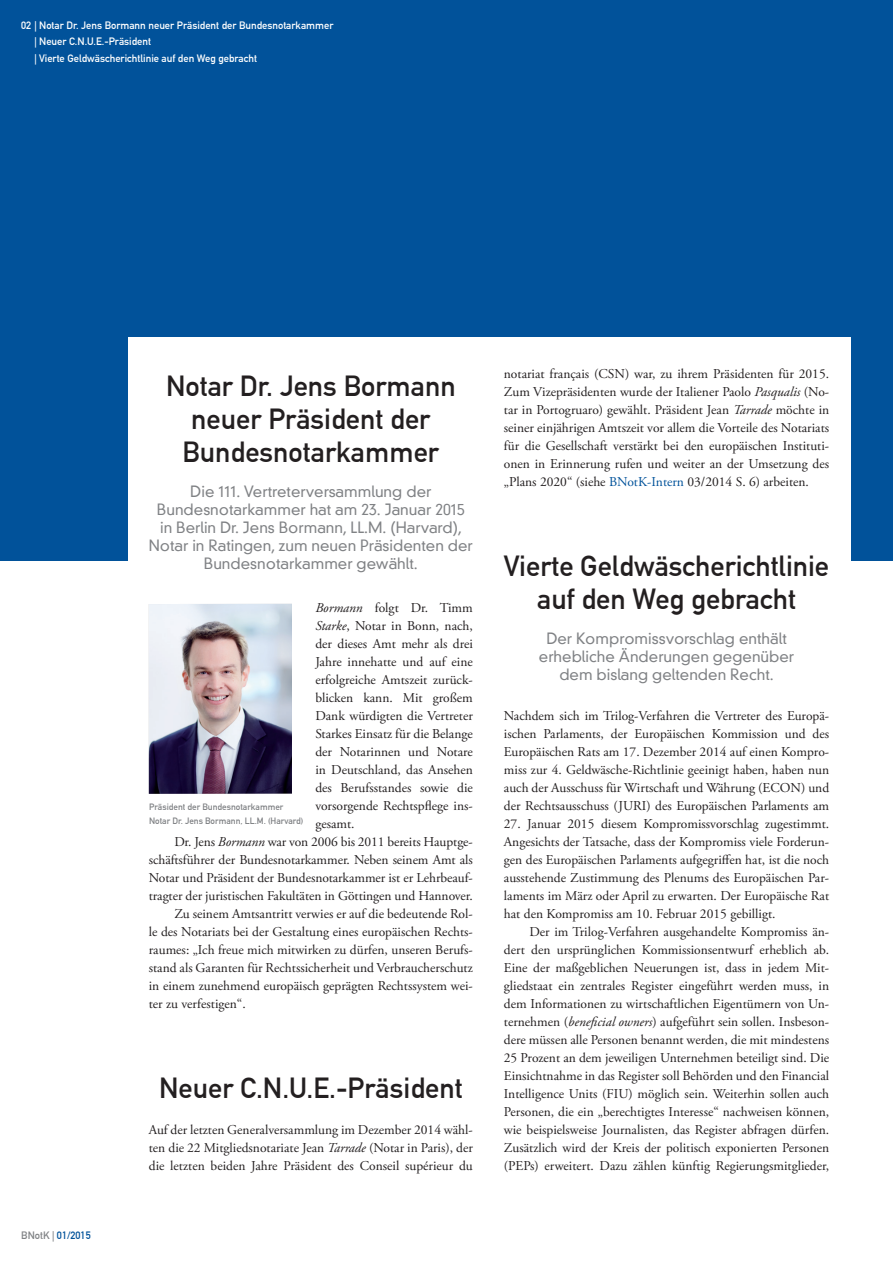
<style>
.page{position:relative;width:893px;height:1263px;background:#fff}
.page>*{position:absolute;margin:0;border:0;box-sizing:border-box;transform-origin:0 0}
.t1{font:28.5px/33px "DIN Mittelschrift LT";color:#231f20;text-align:center}
.t2{font:300 15px/18px "DIN Neuzeit Grotesk LT";color:#808285;text-align:center}
.t3{font:13.5px/18px "Adobe Garamond Pro";color:#231f20;text-align:justify}
.t4{font:10.5px/16.5px "DIN Mittelschrift LT";color:#fff}
.t5{font:10.5px "DIN Mittelschrift LT";color:#01529a}
.t6{font:9px/13.5px "DIN Mittelschrift LT";color:#808285}
.s1{color:#808285}
.s2{font-style:italic}
.s3{color:#01529a}
</style>
<div class="page">
<div style="left:0;top:0;width:893px;height:561px;background:#01529a"></div>
<div style="left:128px;top:337px;width:722px;height:268px;background:#fff"></div>
<img style="left:149px;top:604px;width:143px;height:190px">
<p class="t4" style="left:34px;top:17px;width:301px;text-indent:-13px">02 | Notar Dr. Jens Bormann neuer Präsident der Bundesnotarkammer | Neuer C.N.U.E.-Präsident<br>| Vierte Geldwäscherichtlinie auf den Weg gebracht</p>
<p class="t5" style="left:21px;top:1229px;width:71px"><span class="s1">BNotK |</span> 01/2015</p>
<h1 class="t1" style="left:166px;top:370px;width:291px">Notar Dr. Jens Bormann neuer Präsident der<br>Bundesnotarkammer</h1>
<p class="t2" style="left:149px;top:483px;width:326px">Die 111. Vertreterversammlung der Bundesnotarkammer hat am 23. Januar 2015<br>in Berlin Dr. Jens Bormann, LL.M. (Harvard), Notar in Ratingen, zum neuen Präsidenten der Bundesnotarkammer gewählt.</p>
<p class="t3" style="left:315px;top:599px;width:159px"><span class="s2">Bormann</span> folgt Dr. Timm</p>
<p class="t3" style="left:315px;top:617px;width:159px"><span class="s2">Starke</span>, Notar in Bonn, nach,</p>
<p class="t3" style="left:315px;top:635px;width:159px">der dieses Amt mehr als drei</p>
<p class="t3" style="left:315px;top:653px;width:159px">Jahre innehatte und auf eine</p>
<p class="t3" style="left:315px;top:671px;width:159px">erfolgreiche Amtszeit zurück-</p>
<p class="t3" style="left:315px;top:689px;width:159px">blicken kann. Mit großem</p>
<p class="t3" style="left:315px;top:707px;width:159px">Dank würdigten die Vertreter</p>
<p class="t3" style="left:315px;top:725px;width:159px">Starkes Einsatz für die Belange</p>
<p class="t3" style="left:315px;top:743px;width:159px">der Notarinnen und Notare</p>
<p class="t3" style="left:315px;top:761px;width:159px">in Deutschland, das Ansehen</p>
<p class="t3" style="left:315px;top:779px;width:159px">des Berufsstandes sowie die</p>
<p class="t3" style="left:315px;top:797px;width:159px">vorsorgende Rechtspflege ins-</p>
<p class="t3" style="left:315px;top:815px;width:41px">gesamt.</p>
<p class="t3" style="left:174px;top:833px;width:300px">Dr. Jens <span class="s2">Bormann</span> war von 2006 bis 2011 bereits Hauptge-</p>
<p class="t3" style="left:149px;top:851px;width:325px">schäftsführer der Bundesnotarkammer. Neben seinem Amt als</p>
<p class="t3" style="left:149px;top:869px;width:326px">Notar und Präsident der Bundesnotarkammer ist er Lehrbeauf-</p>
<p class="t3" style="left:149px;top:887px;width:326px">tragter der juristischen Fakultäten in Göttingen und Hannover.</p>
<p class="t3" style="left:174px;top:905px;width:300px">Zu seinem Amtsantritt verwies er auf die bedeutende Rol-</p>
<p class="t3" style="left:149px;top:923px;width:325px">le des Notariats bei der Gestaltung eines europäischen Rechts-</p>
<p class="t3" style="left:149px;top:941px;width:326px">raumes: „Ich freue mich mitwirken zu dürfen, unseren Berufs-</p>
<p class="t3" style="left:149px;top:959px;width:326px">stand als Garanten für Rechtssicherheit und Verbraucherschutz</p>
<p class="t3" style="left:149px;top:977px;width:326px">in einem zunehmend europäisch geprägten Rechtssystem wei-</p>
<p class="t3" style="left:149px;top:995px;width:98px">ter zu verfestigen“.</p>
<p class="t6" style="left:149px;top:800px;width:156px">Präsident der Bundesnotarkammer<br>Notar Dr. Jens Bormann, LL.M. (Harvard)</p>
<h1 class="t1" style="left:159px;top:1072px;width:305px">Neuer C.N.U.E.-Präsident</h1>
<p class="t3" style="left:149px;top:1121px;width:326px">Auf der letzten Generalversammlung im Dezember 2014 wähl&shy;ten die 22 Mitgliedsnotariate Jean <span class="s2">Tarrade</span> (Notar in Paris), der die letzten beiden Jahre Präsident des Conseil supérieur du</p>
<p class="t3" style="left:504px;top:365px;width:327px">notariat français (CSN) war, zu ihrem Präsidenten für 2015.<br>Zum Vizepräsidenten wurde der Italiener Paolo <span class="s2">Pasqualis</span> (No&shy;tar in Portogruaro) gewählt. Präsident Jean <span class="s2">Tarrade</span> möchte in seiner einjährigen Amtszeit vor allem die Vorteile des Notariats für die Gesellschaft verstärkt bei den europäischen Instituti&shy;onen in Erinnerung rufen und weiter an der Umsetzung des „Plans 2020“ (siehe <span class="s3">BNotK-Intern</span> 03/2014 S. 6) arbeiten.</p>
<h1 class="t1" style="left:504px;top:550px;width:327px">Vierte Geldwäscherichtlinie auf den Weg gebracht</h1>
<p class="t2" style="left:539px;top:630px;width:257px">Der Kompromissvorschlag enthält erhebliche Änderungen gegenüber dem bislang geltenden Recht.</p>
<p class="t3" style="left:504px;top:707px;width:327px">Nachdem sich im Trilog-Verfahren die Vertreter des Europä&shy;ischen Parlaments, der Europäischen Kommission und des Europäischen Rats am 17. Dezember 2014 auf einen Kompro&shy;miss zur 4. Geldwäsche-Richtlinie geeinigt haben, haben nun auch der Ausschuss für Wirtschaft und Währung (ECON) und der Rechtsausschuss (JURI) des Europäischen Parlaments am</p>
<p class="t3" style="left:504px;top:815px;width:327px">27. Januar 2015 diesem Kompromissvorschlag zugestimmt.<br>Angesichts der Tatsache, dass der Kompromiss viele Forderun&shy;gen des Europäischen Parlaments aufgegriffen hat, ist die noch ausstehende Zustimmung des Plenums des Europäischen Par&shy;laments im März oder April zu erwarten. Der Europäische Rat hat den Kompromiss am 10. Februar 2015 gebilligt.</p>
<p class="t3" style="left:504px;top:923px;width:327px;text-indent:26px">Der im Trilog-Verfahren ausgehandelte Kompromiss än&shy;dert den ursprünglichen Kommissionsentwurf erheblich ab.<br>Eine der maßgeblichen Neuerungen ist, dass in jedem Mit&shy;gliedstaat ein zentrales Register eingeführt werden muss, in dem Informationen zu wirtschaftlichen Eigentümern von Un&shy;ternehmen (<span class="s2">beneficial owners</span>) aufgeführt sein sollen. Insbeson&shy;dere müssen alle Personen benannt werden, die mit mindestens 25 Prozent an dem jeweiligen Unternehmen beteiligt sind. Die Einsichtnahme in das Register soll Behörden und den Financial Intelligence Units (FIU) möglich sein. Weiterhin sollen auch Personen, die ein „berechtigtes Interesse“ nachweisen können, wie beispielsweise Journalisten, das Register abfragen dürfen.<br>Zusätzlich wird der Kreis der politisch exponierten Personen (PEPs) erweitert. Dazu zählen künftig Regierungsmitglieder,</p>
</div>
